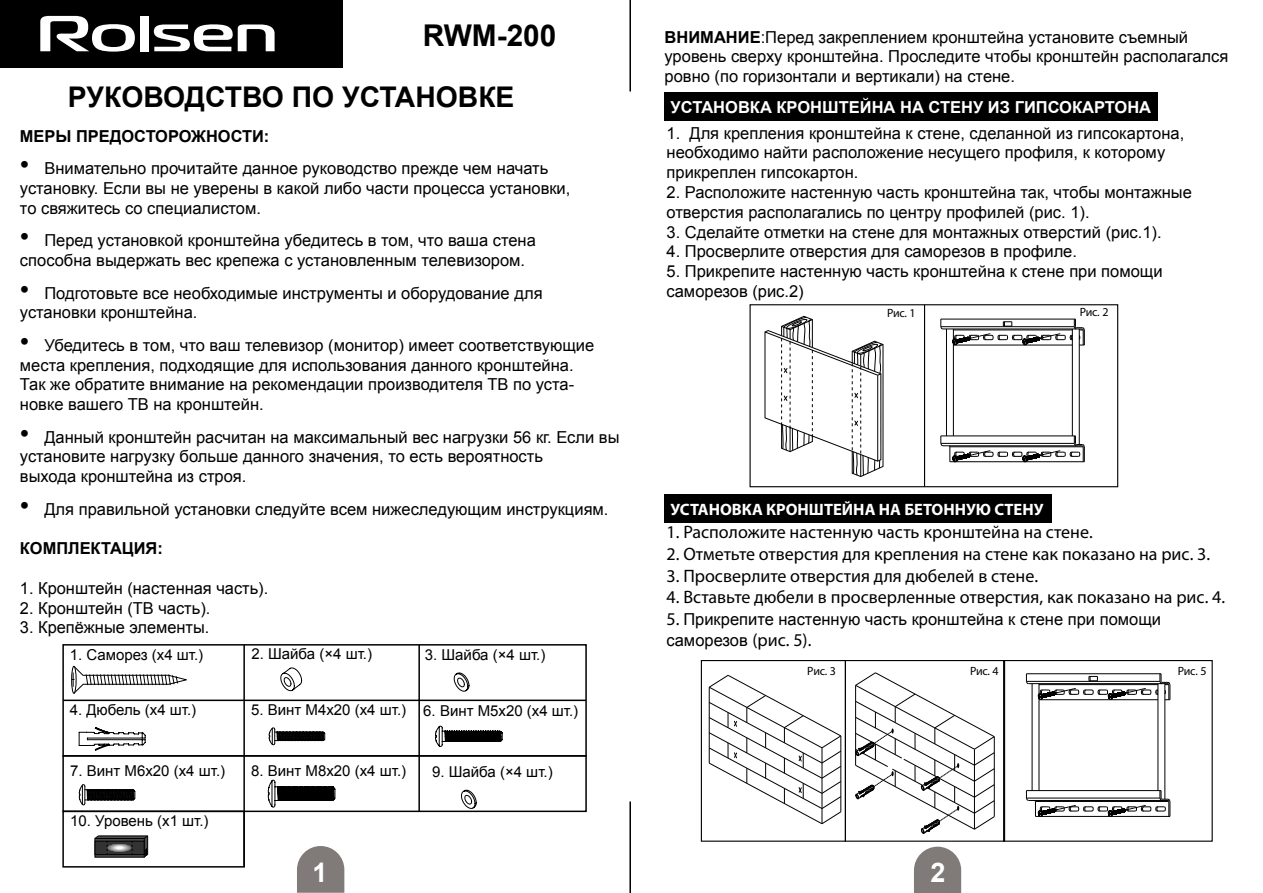
<style>
.page{position:relative;width:1263px;height:893px;background:#fff}
.page>*{position:absolute;margin:0;border:0;box-sizing:border-box;transform-origin:0 0}
.t1{font:700 30px "Arial";color:#000}
.t2{font:700 28.5px "Arial";color:#000}
.t3{font:700 27px "Arial";color:#fff}
.t4{font:18px "Myriad Pro";color:#000}
.t5{font:16.5px/19.8px "Arial";color:#000}
.t6{font:700 16.5px "Arial";color:#fff}
.t7{font:700 16.5px "Myriad Pro";color:#fff}
.t8{font:700 16.5px "Arial";color:#000}
.t9{font:15px "Arial";color:#000}
.t10{font:12px "Myriad Pro";letter-spacing:-.025em;color:#000}
.s1{font-size:27px}
.s2{font-weight:700}
.s3{font-family:"Myriad Pro";font-size:18px}
</style>
<div class="page">
<div style="left:665px;top:92px;width:493px;height:28px;background:#000"></div>
<div style="left:0;top:0;width:342px;height:67px;background:#000"></div>
<svg style="left:40px;top:16px;width:95px;height:36px"></svg>
<div style="left:140px;top:16px;width:9px;height:35px;background:#fff"></div>
<svg style="left:154px;top:24px;width:121px;height:27px"></svg>
<hr style="left:629px;top:0;width:2px;height:91px;background:#000">
<hr style="left:629px;top:801px;width:2px;height:92px;background:#000">
<svg style="left:297px;top:846px;width:47px;height:47px;background:#8e8887"></svg>
<svg style="left:914px;top:847px;width:47px;height:46px;background:#8d8785"></svg>
<div style="left:664px;top:494px;width:388px;height:28px;background:#000"></div>
<svg style="left:79px;top:727px;width:67px;height:24px"></svg>
<svg style="left:454px;top:673px;width:15px;height:19px"></svg>
<div style="left:71px;top:666px;width:5px;height:28px;border:1px solid #000;border-radius:50%"></div>
<svg style="left:72px;top:665px;width:115px;height:29px"></svg>
<svg style="left:461px;top:790px;width:16px;height:19px"></svg>
<div style="left:701px;top:660px;width:145px;height:182px;border:1px solid #000"></div>
<div style="left:845px;top:660px;width:160px;height:182px;border:1px solid #000"></div>
<div style="left:1003px;top:660px;width:210px;height:182px;border:1px solid #000"></div>
<div style="left:62px;top:644px;width:525px;height:113px;border:2px solid #000"></div>
<hr style="left:63px;top:700px;width:523px;height:1px;background:#000">
<hr style="left:243px;top:645px;width:2px;height:222px;background:#000">
<hr style="left:418px;top:645px;width:2px;height:166px;background:#000">
<div style="left:62px;top:755px;width:525px;height:57px;border:2px solid #000"></div>
<div style="left:62px;top:811px;width:183px;height:57px;border:2px solid #000"></div>
<hr style="left:1026px;top:790px;width:135px;height:1px;background:#000">
<hr style="left:1032px;top:684px;width:1px;height:107px;background:#000">
<hr style="left:1039px;top:684px;width:1px;height:107px;background:#000">
<hr style="left:1028px;top:683px;width:140px;height:1px;background:#000">
<hr style="left:1026px;top:681px;width:134px;height:1px;background:#000">
<hr style="left:1026px;top:673px;width:135px;height:1px;background:#000">
<hr style="left:1158px;top:684px;width:1px;height:107px;background:#000">
<hr style="left:1164px;top:684px;width:1px;height:115px;background:#000">
<svg style="left:1026px;top:674px;width:3px;height:10px"></svg>
<svg style="left:1038px;top:674px;width:133px;height:26px"></svg>
<svg style="left:1026px;top:791px;width:145px;height:26px"></svg>
<svg style="left:855px;top:672px;width:140px;height:162px"></svg>
<svg style="left:708px;top:675px;width:134px;height:149px"></svg>
<svg style="left:435px;top:726px;width:68px;height:21px"></svg>
<svg style="left:268px;top:780px;width:67px;height:28px"></svg>
<svg style="left:280px;top:667px;width:22px;height:24px"></svg>
<svg style="left:764px;top:315px;width:120px;height:162px"></svg>
<div style="left:749px;top:304px;width:369px;height:183px;border:1px solid #000"></div>
<hr style="left:943px;top:445px;width:139px;height:1px;background:#000">
<hr style="left:941px;top:443px;width:133px;height:1px;background:#000">
<hr style="left:941px;top:436px;width:134px;height:1px;background:#000">
<hr style="left:946px;top:329px;width:1px;height:107px;background:#000">
<hr style="left:953px;top:329px;width:1px;height:107px;background:#000">
<hr style="left:943px;top:329px;width:139px;height:1px;background:#000">
<hr style="left:941px;top:326px;width:133px;height:1px;background:#000">
<hr style="left:941px;top:319px;width:134px;height:1px;background:#000">
<hr style="left:1072px;top:329px;width:1px;height:107px;background:#000">
<hr style="left:1079px;top:329px;width:1px;height:115px;background:#000">
<svg style="left:940px;top:319px;width:3px;height:10px"></svg>
<svg style="left:952px;top:319px;width:133px;height:27px"></svg>
<svg style="left:940px;top:436px;width:3px;height:10px"></svg>
<svg style="left:949px;top:436px;width:136px;height:26px"></svg>
<hr style="left:924px;top:305px;width:1px;height:182px;background:#000">
<svg style="left:269px;top:727px;width:56px;height:18px"></svg>
<svg style="left:79px;top:784px;width:57px;height:21px"></svg>
<svg style="left:94px;top:835px;width:54px;height:23px"></svg>
<h1 class="t1" style="left:423px;top:15px;width:135px">RWM-200</h1>
<h2 class="t2" style="left:68px;top:78px;width:448px">РУКОВОДСТВО ПО УСТАНОВКЕ</h2>
<p class="t8" style="left:20px;top:125px;width:251px">МЕРЫ ПРЕДОСТОРОЖНОСТИ:</p>
<p class="t5" style="left:20px;top:159px;width:552px"><span class="s1">•</span> Внимательно прочитайте данное руководство прежде чем начать установку. Если вы не уверены в какой либо части процесса установки, то свяжитесь со специалистом.</p>
<p class="t5" style="left:20px;top:231px;width:517px"><span class="s1">•</span> Перед установкой кронштейна убедитесь в том, что ваша стена способна выдержать вес крепежа с установленным телевизором.</p>
<p class="t5" style="left:20px;top:283px;width:524px"><span class="s1">•</span> Подготовьте все необходимые инструменты и оборудование для установки кронштейна.</p>
<p class="t5" style="left:20px;top:335px;width:576px"><span class="s1">•</span> Убедитесь в том, что ваш телевизор (монитор) имеет соответствующие места крепления, подходящие для использования данного кронштейна.<br>Так же обратите внимание на рекомендации производителя ТВ по уста&shy;новке вашего ТВ на кронштейн.</p>
<p class="t5" style="left:20px;top:427px;width:601px"><span class="s1">•</span> Данный кронштейн расчитан на максимальный вес нагрузки 56 кг. Если вы установите нагрузку больше данного значения, то есть вероятность<br>выхода кронштейна из строя.</p>
<p class="t5" style="left:20px;top:499px;width:590px"><span class="s1">•</span> Для правильной установки следуйте всем нижеследующим инструкциям.</p>
<p class="t8" style="left:20px;top:537px;width:144px">КОМПЛЕКТАЦИЯ:</p>
<p class="t5" style="left:20px;top:578px;width:250px">1. Кронштейн (настенная часть).</p>
<p class="t5" style="left:20px;top:598px;width:192px">2. Кронштейн (ТВ часть).</p>
<p class="t5" style="left:20px;top:618px;width:191px">3. Крепёжные элементы.</p>
<p class="t9" style="left:70px;top:644px;width:135px">1. Саморез (x4 шт.)</p>
<p class="t9" style="left:251px;top:644px;width:122px">2. Шайба (×4 шт.)</p>
<p class="t9" style="left:425px;top:644px;width:122px">3. Шайба (×4 шт.)</p>
<p class="t9" style="left:70px;top:700px;width:128px">4. Дюбель (x4 шт.)</p>
<p class="t9" style="left:251px;top:700px;width:156px">5. Винт M4x20 (x4 шт.)</p>
<p class="t9" style="left:423px;top:701px;width:156px">6. Винт M5x20 (x4 шт.)</p>
<p class="t9" style="left:70px;top:761px;width:156px">7. Винт M6x20 (x4 шт.)</p>
<p class="t9" style="left:251px;top:761px;width:156px">8. Винт M8x20 (x4 шт.)</p>
<p class="t9" style="left:432px;top:762px;width:122px">9. Шайба (×4 шт.)</p>
<p class="t9" style="left:70px;top:811px;width:140px">10. Уровень (x1 шт.)</p>
<p class="t5" style="left:665px;top:27px;width:565px"><span class="s2">ВНИМАНИЕ</span>:Перед закреплением кронштейна установите съемный уровень сверху кронштейна. Проследите чтобы кронштейн располагался ровно (по горизонтали и вертикали) на стене.</p>
<p class="t6" style="left:671px;top:96px;width:482px">УСТАНОВКА КРОНШТЕЙНА НА СТЕНУ ИЗ ГИПСОКАРТОНА</p>
<p class="t5" style="left:666px;top:123px;width:519px">1. Для крепления кронштейна к стене, сделанной из гипсокартона, необходимо найти расположение несущего профиля, к которому прикреплен гипсокартон.</p>
<p class="t5" style="left:666px;top:183px;width:527px">2. Расположите настенную часть кронштейна так, чтобы монтажные отверстия располагались по центру профилей (рис. 1).</p>
<p class="t5" style="left:666px;top:222px;width:497px">3. Сделайте отметки на стене для монтажных отверстий (рис.1).</p>
<p class="t5" style="left:666px;top:242px;width:412px">4. Просверлите отверстия для саморезов в профиле.</p>
<p class="t5" style="left:666px;top:262px;width:498px">5. Прикрепите настенную часть кронштейна к стене при помощи саморезов (рис.2)</p>
<p class="t10" style="left:887px;top:306px;width:30px">Рис. 1</p>
<p class="t10" style="left:1080px;top:305px;width:30px">Рис. 2</p>
<p class="t7" style="left:671px;top:498px;width:374px">УСТАНОВКА КРОНШТЕЙНА НА БЕТОННУЮ СТЕНУ</p>
<p class="t4" style="left:666px;top:521px;width:428px">1. Расположите настенную часть кронштейна на стене.</p>
<p class="t4" style="left:666px;top:543px;width:545px">2. Отметьте отверстия для крепления на стене как показано на рис. 3.</p>
<p class="t4" style="left:666px;top:564px;width:373px">3. Просверлите отверстия для дюбелей в стене.</p>
<p class="t4" style="left:666px;top:586px;width:560px">4. Вставьте дюбели в просверленные отверстия, как показано на рис. 4.</p>
<p class="t5" style="left:666px;top:608px;width:496px;line-height:21.6px"><span class="s3">5.</span> Прикрепите настенную часть кронштейна к стене при помощи саморезов <span class="s3">(рис. 5).</span></p>
<p class="t10" style="left:807px;top:663px;width:30px">Рис. 3</p>
<p class="t10" style="left:970px;top:663px;width:30px">Рис. 4</p>
<p class="t10" style="left:1178px;top:663px;width:30px">Рис. 5</p>
<h3 class="t3" style="left:313px;top:854px;width:17px">1</h3>
<h3 class="t3" style="left:931px;top:854px;width:17px">2</h3>
</div>
